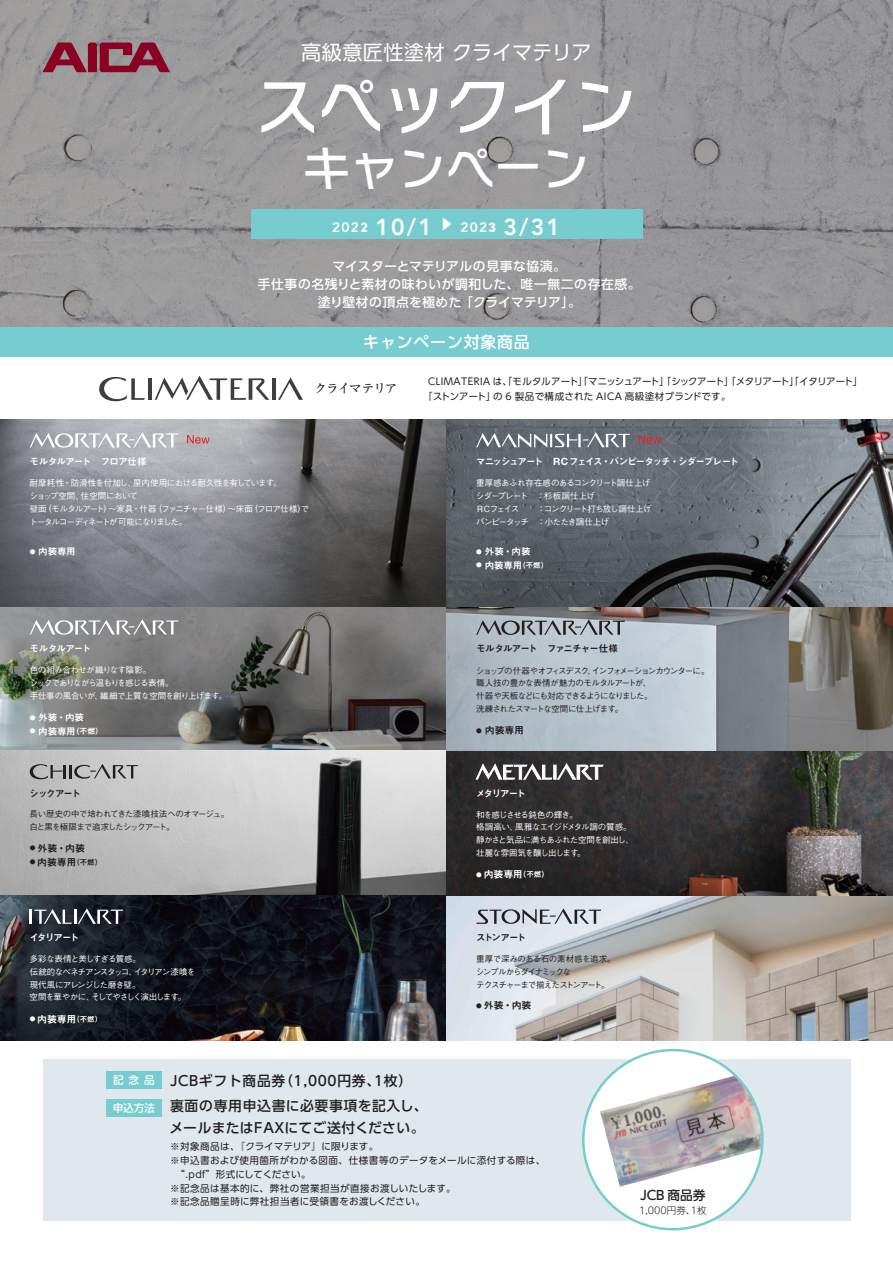
<style>
.page{position:relative;width:893px;height:1263px;background:#fff}
.page>*{position:absolute;margin:0;border:0;box-sizing:border-box;transform-origin:0 0}
.t1{font:63.75px "Rodin NTLG Pro DB";color:#fff}
.t2{font:47.85px "Rodin NTLG Pro DB";color:#fff}
.t3{font:800 22.95px "Avenir LT Std";color:#fff}
.t4{font:20.25px "UD Shin Go Pro";letter-spacing:.005em;color:#fff}
.t5{font:500 15.9px "UD Shin Go Pro";letter-spacing:.05em;color:#fff}
.t6{font:500 14.1px "UD Shin Go Pro";color:#fff}
.t7{font:500 13.8px "UD Shin Go Pro";letter-spacing:.05em;color:#231f20}
.t8{font:500 13.8px "UD Shin Go Pro";letter-spacing:.005em;color:#231f20}
.t9{font:500 12.75px "UD Shin Go Pro";letter-spacing:.02em;color:#fff}
.t10{font:500 12.75px "UD Shin Go Pro";letter-spacing:.04em;color:#fff}
.t11{font:500 12.75px "Ryumin Pro";letter-spacing:-.095em;color:#231f20}
.t12{font:500 12.75px "UD Shin Go Pro";letter-spacing:-.01em;color:#231f20}
.t13{font:500 10.65px "UD Shin Go Pro";color:#fff}
.t14{font:9.9px "Midashi Go Pr 6 MB31";letter-spacing:-.01em;color:#231f20}
.t15{font:9.9px "Midashi Go Pr 6 MB31";letter-spacing:-.015em;color:#fff}
.t16{font:9.6px "UD Shin Go Pro";letter-spacing:.025em;color:#231f20}
.t17{font:9.6px "Midashi Go Pr 6 MB31";letter-spacing:-.095em;color:#fff}
.t18{font:9.6px "Midashi Go Pr 6 MB31";letter-spacing:-.115em;color:#fff}
.t19{font:9.6px "UD Shin Go Pro";letter-spacing:.05em;color:#231f20}
.t20{font:9.6px "Midashi Go Pr 6 MB31";letter-spacing:-.11em;color:#231f20}
.t21{font:9.6px "UD Shin Go Pro";letter-spacing:.045em;color:#231f20}
.t22{font:9.6px "UD Shin Go Pro";letter-spacing:.005em;color:#231f20}
.t23{font:9.6px "Midashi Go Pr 6 MB31";letter-spacing:-.075em;color:#fff}
.t24{font:300 9.6px "UD Shin Go Pro";color:#231f20}
.t25{font:500 8.55px "Gothic BBB Pr 6 N";letter-spacing:-.085em;color:#fff}
.t26{font:500 8.55px "Gothic BBB Pr 6 N";letter-spacing:-.06em;color:#fff}
.t27{font:500 8.55px "Gothic BBB Pr 6 N";letter-spacing:-.055em;color:#fff}
.t28{font:500 8.55px "Gothic BBB Pr 6 N";letter-spacing:-.145em;color:#231f20}
.t29{font:500 8.55px "Gothic BBB Pr 6 N";letter-spacing:-.05em;color:#231f20}
.t30{font:500 8.55px "Gothic BBB Pr 6 N";letter-spacing:-.145em;color:#fff}
.t31{font:500 8.55px "Gothic BBB Pr 6 N";letter-spacing:-.115em;color:#231f20}
.t32{font:500 8.55px "Gothic BBB Pr 6 N";letter-spacing:-.055em;color:#231f20}
.t33{font:500 8.55px "Gothic BBB Pr 6 N";letter-spacing:-.11em;color:#fff}
.t34{font:500 8.55px "Gothic BBB Pr 6 N";letter-spacing:-.13em;color:#fff}
.t35{font:500 8.55px "Gothic BBB Pr 6 N";letter-spacing:-.115em;color:#fff}
.t36{font:500 8.55px "Gothic BBB Pr 6 N";letter-spacing:-.065em;color:#fff}
.t37{font:500 8.55px "Gothic BBB Pr 6 N";letter-spacing:-.12em;color:#fff}
.t38{font:500 8.55px "Gothic BBB Pr 6 N";letter-spacing:-.095em;color:#231f20}
.t39{font:500 8.55px "Gothic BBB Pr 6 N";letter-spacing:-.125em;color:#231f20}
.t40{font:500 8.55px "Gothic BBB Pr 6 N";letter-spacing:-.13em;color:#231f20}
.t41{font:500 8.55px "Gothic BBB Pr 6 N";letter-spacing:-.045em;color:#231f20}
.t42{font:500 8.55px "Gothic BBB Pr 6 N";letter-spacing:-.045em;color:#fff}
.s1{font-size:13.65px}
.s2{font-family:"DIN2014";font-size:13.65px}
.s3{font-family:"Helvetica Neue LT Std";font-weight:700;font-size:10.05px}
.s4{font-family:"Helvetica Neue LT Std";font-weight:400;font-size:9px}
.s5{font-size:7.5px}
.s6{font-size:7.8px}
</style>
<div class="page">
<div style="left:43px;top:1059px;width:807px;height:161px;background:#dfe9ed"></div>
<hr style="left:272px;top:378px;width:4px;height:22px;background:#3e3e3f">
<svg style="left:278px;top:377px;width:25px;height:23px"></svg>
<hr style="left:148px;top:378px;width:3px;height:22px;background:#3e3e3f">
<svg style="left:99px;top:377px;width:46px;height:24px"></svg>
<svg style="left:155px;top:376px;width:114px;height:24px"></svg>
<img style="left:0;top:0;width:893px;height:327px">
<div style="left:583px;top:1050px;width:179px;height:179px;background:#fff;border-radius:50%"></div>
<img style="left:600px;top:1075px;width:161px;height:112px">
<div style="left:0;top:327px;width:893px;height:30px;background:#77ccd0"></div>
<svg style="left:43px;top:42px;width:127px;height:30px;background:#904156"></svg>
<div style="left:106px;top:1099px;width:56px;height:17px;background:#77ccd0"></div>
<div style="left:106px;top:1071px;width:56px;height:18px;background:#77ccd0"></div>
<div style="left:251px;top:209px;width:391px;height:30px;background:#77ccd0"></div>
<img style="left:0;top:419px;width:893px;height:621px">
<svg style="left:30px;top:619px;width:149px;height:16px"></svg>
<svg style="left:30px;top:432px;width:149px;height:16px"></svg>
<svg style="left:476px;top:432px;width:154px;height:16px"></svg>
<svg style="left:476px;top:619px;width:149px;height:16px;background:#939aa0"></svg>
<svg style="left:30px;top:764px;width:108px;height:15px;background:#9b999a"></svg>
<svg style="left:476px;top:764px;width:127px;height:15px"></svg>
<svg style="left:30px;top:908px;width:93px;height:16px"></svg>
<svg style="left:476px;top:908px;width:125px;height:16px;background:#adb0b7"></svg>
<svg style="left:187px;top:435px;width:23px;height:8px"></svg>
<svg style="left:638px;top:435px;width:23px;height:8px"></svg>
<p class="t4" style="left:301px;top:36px;width:292px">高級意匠性塗材 クライマテリア</p>
<p class="t1" style="left:255px;top:64px;width:384px">スペックイン</p>
<p class="t2" style="left:303px;top:136px;width:289px">キャンペーン</p>
<p class="t3" style="left:332px;top:213px;width:230px"><span class="s1">202</span><span class="s2">2</span> 10/1 <span class="s1">202</span><span class="s2">3</span> 3/31</p>
<p class="t6" style="left:458px;top:217px;width:16px;rotate:90deg">▲</p>
<p class="t9" style="left:332px;top:255px;width:235px">マイスターとマテリアルの見事な協演。</p>
<p class="t10" style="left:258px;top:273px;width:384px">手仕事の名残りと素材の味わいが調和した、唯一無二の存在感。</p>
<p class="t9" style="left:318px;top:292px;width:265px">塗り壁材の頂点を極めた 「クライマテリア」。</p>
<p class="t5" style="left:363px;top:329px;width:168px">キャンペーン対象商品</p>
<p class="t11" style="left:315px;top:378px;width:85px">クライマテリア</p>
<p class="t16" style="left:428px;top:373px;width:436px">CLIMATERIA は、「モルタルアート」「マニッシュアート」「シックアート」「メタリアート」「イタリアート」</p>
<p class="t16" style="left:423px;top:388px;width:309px">「ストンアート」の 6 製品で構成された AICA 高級塗材ブランドです。</p>
<p class="t23" style="left:30px;top:454px;width:119px">モルタルアート　フロア仕様</p>
<p class="t18" style="left:476px;top:454px;width:264px">マニッシュアート <span class="s3">RC</span> フェイス・バンピータッチ・シダープレート</p>
<p class="t26" style="left:30px;top:476px;width:253px">耐摩耗性・防滑性を付加し、屋内使用における耐久性を有しています。</p>
<p class="t26" style="left:29px;top:489px;width:110px">ショップ空間、住空間において</p>
<p class="t25" style="left:30px;top:502px;width:281px">壁面 <span class="s4">(</span>モルタルアート<span class="s4">)</span> ～家具・什器 <span class="s4">(</span>ファニチャー仕様<span class="s4">)</span> ～床面 <span class="s4">(</span>フロア仕様<span class="s4">)</span>で</p>
<p class="t34" style="left:29px;top:514px;width:160px">トータルコーディネートが可能になりました。</p>
<p class="t25" style="left:476px;top:476px;width:176px">重厚感あふれ存在感のあるコンクリート調仕上げ</p>
<p class="t25" style="left:476px;top:489px;width:121px">シダープレート　：杉板調仕上げ</p>
<p class="t30" style="left:476px;top:502px;width:177px">ＲＣフェイス　　：コンクリート打ち放し調仕上げ</p>
<p class="t25" style="left:476px;top:514px;width:135px">バンピータッチ ：小たたき調仕上げ</p>
<p class="t17" style="left:30px;top:544px;width:48px"><sup>●</sup> 内装専用</p>
<p class="t17" style="left:476px;top:544px;width:56px"><sup>●</sup> 外装・内装</p>
<p class="t17" style="left:476px;top:558px;width:73px"><sup>●</sup> 内装専用<span class="s5">（不燃）</span></p>
<p class="t17" style="left:30px;top:641px;width:63px">モルタルアート</p>
<p class="t42" style="left:30px;top:663px;width:123px">色の組み合わせが織りなす陰影。</p>
<p class="t37" style="left:29px;top:676px;width:146px">シックでありながら温もりを感じる表情。</p>
<p class="t27" style="left:30px;top:689px;width:199px">手仕事の風合いが、繊細で上質な空間を創り上げます。</p>
<p class="t17" style="left:30px;top:710px;width:56px"><sup>●</sup> 外装・内装</p>
<p class="t17" style="left:30px;top:723px;width:75px"><sup>●</sup> 内装専用<span class="s6">（不燃）</span></p>
<p class="t20" style="left:29px;top:785px;width:53px">シックアート</p>
<p class="t29" style="left:30px;top:807px;width:201px">長い歴史の中で培われてきた漆喰技法へのオマージュ。</p>
<p class="t39" style="left:30px;top:820px;width:147px">白と黒を極限まで追求したシックアート。</p>
<p class="t14" style="left:30px;top:840px;width:57px"><sup>●</sup> 外装・内装</p>
<p class="t14" style="left:30px;top:854px;width:74px"><sup>●</sup> 内装専用<span class="s5">（不燃）</span></p>
<p class="t17" style="left:30px;top:930px;width:51px">イタリアート</p>
<p class="t25" style="left:30px;top:952px;width:113px">多彩な表情と美しすぎる質感。</p>
<p class="t33" style="left:30px;top:965px;width:167px">伝統的なベネチアンスタッコ、イタリアン漆喰を</p>
<p class="t25" style="left:30px;top:977px;width:112px">現代風にアレンジした磨き壁。</p>
<p class="t35" style="left:30px;top:990px;width:158px">空間を華やかに、そしてやさしく演出します。</p>
<p class="t15" style="left:30px;top:1011px;width:74px"><sup>●</sup> 内装専用<span class="s5">（不燃）</span></p>
<p class="t13" style="left:113px;top:1071px;width:43px">記念品</p>
<p class="t7" style="left:170px;top:1070px;width:244px">JCBギフト商品券（1,000円券、1枚）</p>
<p class="t20" style="left:476px;top:641px;width:144px">モルタルアート　ファニチャー仕様</p>
<p class="t28" style="left:476px;top:663px;width:235px">ショップの什器やオフィスデスク、インフォメーションカウンターに。</p>
<p class="t32" style="left:476px;top:676px;width:177px">職人技の豊かな表情が魅力のモルタルアートが、</p>
<p class="t31" style="left:476px;top:689px;width:178px">什器や天板などにも対応できるようになりました。</p>
<p class="t38" style="left:476px;top:702px;width:149px">洗練されたスマートな空間に仕上げます。</p>
<p class="t14" style="left:476px;top:722px;width:49px"><sup>●</sup> 内装専用</p>
<p class="t17" style="left:476px;top:785px;width:51px">メタリアート</p>
<p class="t25" style="left:476px;top:807px;width:103px">和を感じさせる鈍色の輝き。</p>
<p class="t27" style="left:476px;top:820px;width:157px">格調高い、風雅なエイジドメタル調の質感。</p>
<p class="t36" style="left:476px;top:833px;width:159px">静かさと気品に満ちあふれた空間を創出し、</p>
<p class="t25" style="left:476px;top:846px;width:111px">壮麗な雰囲気を醸し出します。</p>
<p class="t15" style="left:476px;top:867px;width:74px"><sup>●</sup> 内装専用<span class="s5">（不燃）</span></p>
<p class="t20" style="left:476px;top:930px;width:52px">ストンアート</p>
<p class="t41" style="left:476px;top:952px;width:141px">重厚で深みのある石の素材感を追求。</p>
<p class="t28" style="left:476px;top:965px;width:97px">シンプルからダイナミックな</p>
<p class="t40" style="left:476px;top:977px;width:135px">テクスチャーまで揃えたストンアート。</p>
<p class="t14" style="left:476px;top:998px;width:57px"><sup>●</sup> 外装・内装</p>
<p class="t13" style="left:113px;top:1099px;width:44px">申込方法</p>
<p class="t7" style="left:170px;top:1095px;width:259px">裏面の専用申込書に必要事項を記入し、</p>
<p class="t8" style="left:169px;top:1116px;width:257px">メールまたはＦＡＸにてご送付ください。</p>
<p class="t22" style="left:170px;top:1139px;width:210px">※対象商品は､『クライマテリア』に限ります。</p>
<p class="t16" style="left:170px;top:1152px;width:377px">※申込書および使用箇所がわかる図面、仕様書等のデータをメールに添付する際は、</p>
<p class="t16" style="left:175px;top:1166px;width:137px">“.pdf”形式にしてください。</p>
<p class="t19" style="left:170px;top:1180px;width:287px">※記念品は基本的に、弊社の営業担当が直接お渡しいたします。</p>
<p class="t21" style="left:170px;top:1194px;width:256px">※記念品贈呈時に弊社担当者に受領書をお渡しください。</p>
<p class="t12" style="left:640px;top:1184px;width:67px">JCB 商品券</p>
<p class="t24" style="left:639px;top:1202px;width:69px">1,000円券、1枚</p>
</div>
